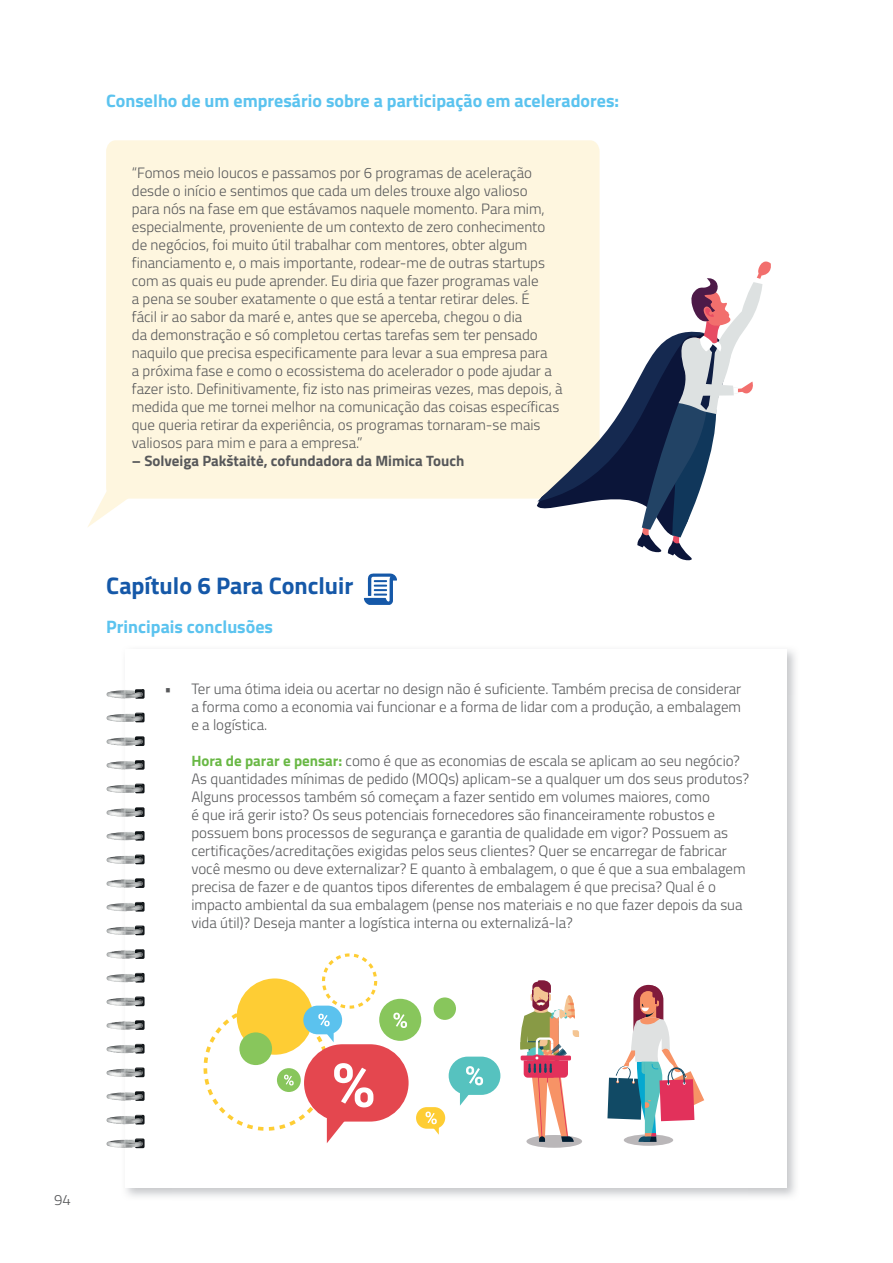
<style>
.page{position:relative;width:893px;height:1263px;background:#fff}
.page>*{position:absolute;margin:0;border:0;box-sizing:border-box;transform-origin:0 0}
.t1{font:700 24px "Titillium";color:#1558a8}
.t2{font:700 18px "Titillium";color:#5bc3ef}
.t3{font:300 15px/18px "Titillium";color:#57585a}
.t4{font:700 15px "Titillium";color:#57585a}
.s1{font-weight:700;color:#69b845}
</style>
<div class="page">
<svg style="left:364px;top:573px;width:33px;height:32px"></svg>
<div style="left:106px;top:140px;width:494px;height:359px;background:#fef6df"></div>
<svg style="left:88px;top:490px;width:52px;height:37px"></svg>
<svg style="left:537px;top:261px;width:234px;height:300px"></svg>
<svg style="left:106px;top:680px;width:39px;height:468px"></svg>
<div style="left:379px;top:999px;width:42px;height:42px;background:#88c65c;border-radius:50%"></div>
<div style="left:434px;top:997px;width:22px;height:23px;background:#88c65c;border-radius:50%"></div>
<div style="left:449px;top:1056px;width:51px;height:39px;background:#56c2bf;border-radius:19px"></div>
<svg style="left:460px;top:1093px;width:11px;height:12px"></svg>
<div style="left:416px;top:1107px;width:29px;height:22px;background:#fecd34;border-radius:11px"></div>
<div style="left:304px;top:1044px;width:105px;height:77px;background:#e4474f;border-radius:39px"></div>
<svg style="left:393px;top:1013px;width:14px;height:15px"></svg>
<svg style="left:425px;top:1111px;width:14px;height:24px"></svg>
<svg style="left:204px;top:953px;width:173px;height:190px"></svg>
<svg style="left:448px;top:1056px;width:35px;height:29px"></svg>
<div style="left:624px;top:1134px;width:49px;height:12px;background:#bab7b9;border-radius:50%"></div>
<svg style="left:607px;top:985px;width:97px;height:157px"></svg>
<svg style="left:520px;top:980px;width:62px;height:168px"></svg>
<p class="t2" style="left:106px;top:86px;width:514px">Conselho de um empresário sobre a participação em aceleradores:</p>
<p class="t3" style="left:132px;top:163px;width:432px">“Fomos meio loucos e passamos por 6 programas de aceleração desde o início e sentimos que cada um deles trouxe algo valioso<br>para nós na fase em que estávamos naquele momento. Para mim, especialmente, proveniente de um contexto de zero conhecimento de negócios, foi muito útil trabalhar com mentores, obter algum financiamento e, o mais importante, rodear-me de outras startups com as quais eu pude aprender. Eu diria que fazer programas vale<br>a pena se souber exatamente o que está a tentar retirar deles. É<br>fácil ir ao sabor da maré e, antes que se aperceba, chegou o dia<br>da demonstração e só completou certas tarefas sem ter pensado naquilo que precisa especificamente para levar a sua empresa para<br>a próxima fase e como o ecossistema do acelerador o pode ajudar a fazer isto. Definitivamente, fiz isto nas primeiras vezes, mas depois, à medida que me tornei melhor na comunicação das coisas específicas que queria retirar da experiência, os programas tornaram-se mais valiosos para mim e para a empresa.”</p>
<p class="t4" style="left:132px;top:449px;width:334px">– Solveiga Pakštaitė, cofundadora da Mimica Touch</p>
<h1 class="t1" style="left:106px;top:568px;width:249px">Capítulo 6 Para Concluir</h1>
<p class="t2" style="left:106px;top:613px;width:168px">Principais conclusões</p>
<p class="t3" style="left:191px;top:679px;width:551px;text-align:justify;text-indent:-27px">• Ter uma ótima ideia ou acertar no design não é suficiente. Também precisa de considerar a forma como a economia vai funcionar e a forma de lidar com a produção, a embalagem e a logística.</p>
<p class="t3" style="left:191px;top:751px;width:559px"><span class="s1">Hora de parar e pensar:</span> como é que as economias de escala se aplicam ao seu negócio?<br>As quantidades mínimas de pedido (MOQs) aplicam-se a qualquer um dos seus produtos?<br>Alguns processos também só começam a fazer sentido em volumes maiores, como<br>é que irá gerir isto? Os seus potenciais fornecedores são financeiramente robustos e possuem bons processos de segurança e garantia de qualidade em vigor? Possuem as certificações/acreditações exigidas pelos seus clientes? Quer se encarregar de fabricar você mesmo ou deve externalizar? E quanto à embalagem, o que é que a sua embalagem precisa de fazer e de quantos tipos diferentes de embalagem é que precisa? Qual é o impacto ambiental da sua embalagem (pense nos materiais e no que fazer depois da sua vida útil)? Deseja manter a logística interna ou externalizá-la?</p>
<p class="t3" style="left:54px;top:1190px;width:18px">94</p>
</div>
